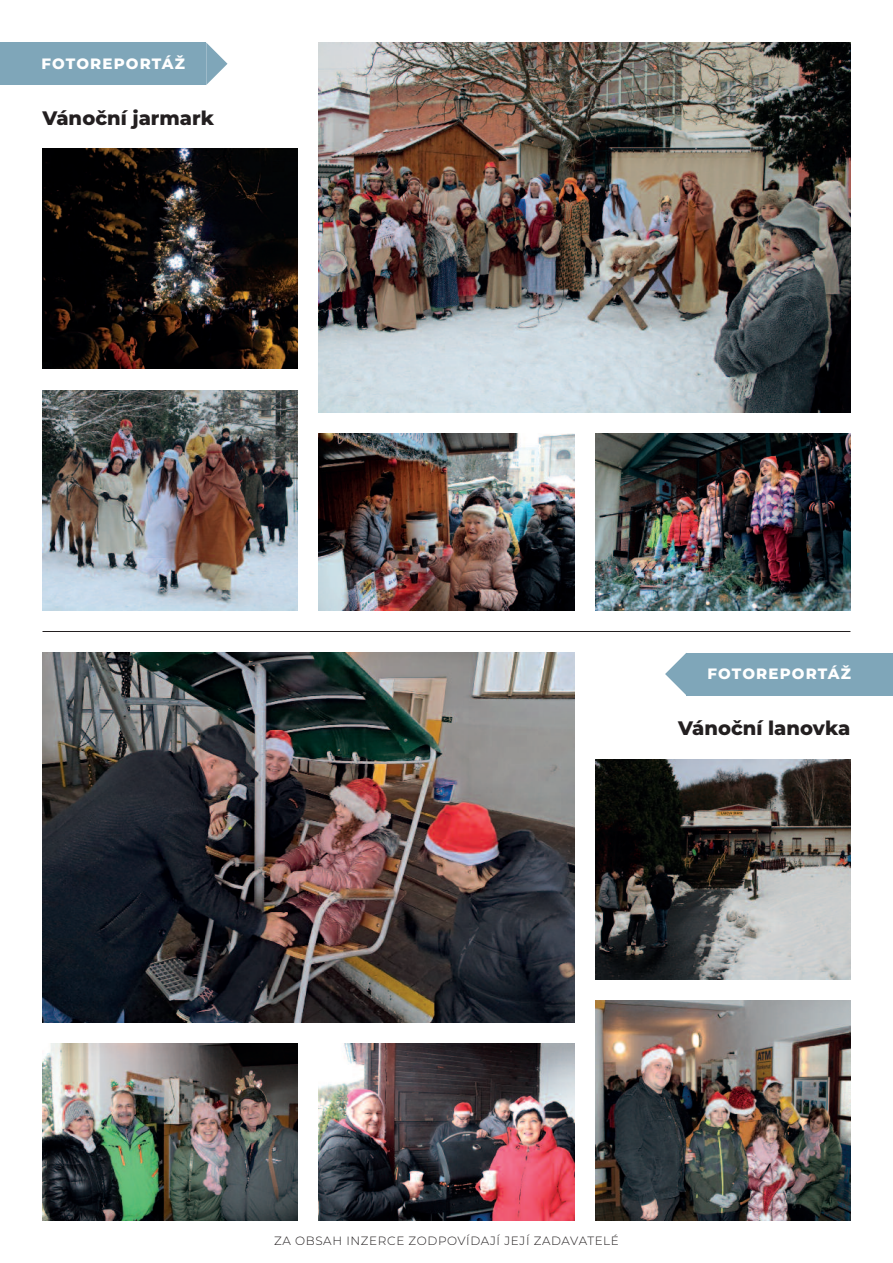
<style>
.page{position:relative;width:893px;height:1263px;background:#fff}
.page>*{position:absolute;margin:0;border:0;box-sizing:border-box;transform-origin:0 0}
.t1{font:800 19.5px "Montserrat";color:#231f20}
.t2{font:800 15px "Montserrat";letter-spacing:.075em;color:#fff}
.t3{font:300 12px "Montserrat";letter-spacing:.05em;color:#231f20}
</style>
<div class="page">
<div style="left:0;top:43px;width:206px;height:42px;background:#7fa6b9"></div>
<svg style="left:206px;top:43px;width:21px;height:42px"></svg>
<img style="left:319px;top:43px;width:531px;height:369px">
<img style="left:43px;top:149px;width:255px;height:220px">
<img style="left:43px;top:390px;width:255px;height:220px">
<img style="left:319px;top:434px;width:255px;height:176px">
<img style="left:595px;top:434px;width:255px;height:176px">
<img style="left:43px;top:653px;width:531px;height:370px">
<img style="left:595px;top:759px;width:255px;height:220px">
<img style="left:595px;top:1000px;width:255px;height:220px">
<img style="left:43px;top:1044px;width:255px;height:176px">
<img style="left:319px;top:1044px;width:255px;height:176px">
<div style="left:686px;top:653px;width:207px;height:42px;background:#7fa6b9"></div>
<svg style="left:665px;top:653px;width:21px;height:42px"></svg>
<hr style="left:43px;top:631px;width:807px;height:1px;background:#231f20">
<p class="t2" style="left:42px;top:58px;width:145px">FOTOREPORTÁŽ</p>
<h1 class="t1" style="left:43px;top:111px;width:173px">Vánoční jarmark</h1>
<p class="t2" style="left:708px;top:668px;width:145px">FOTOREPORTÁŽ</p>
<h1 class="t1" style="left:678px;top:721px;width:174px">Vánoční lanovka</h1>
<p class="t3" style="left:274px;top:1236px;width:346px">ZA OBSAH INZERCE ZODPOVÍDAJÍ JEJÍ ZADAVATELÉ</p>
</div>
